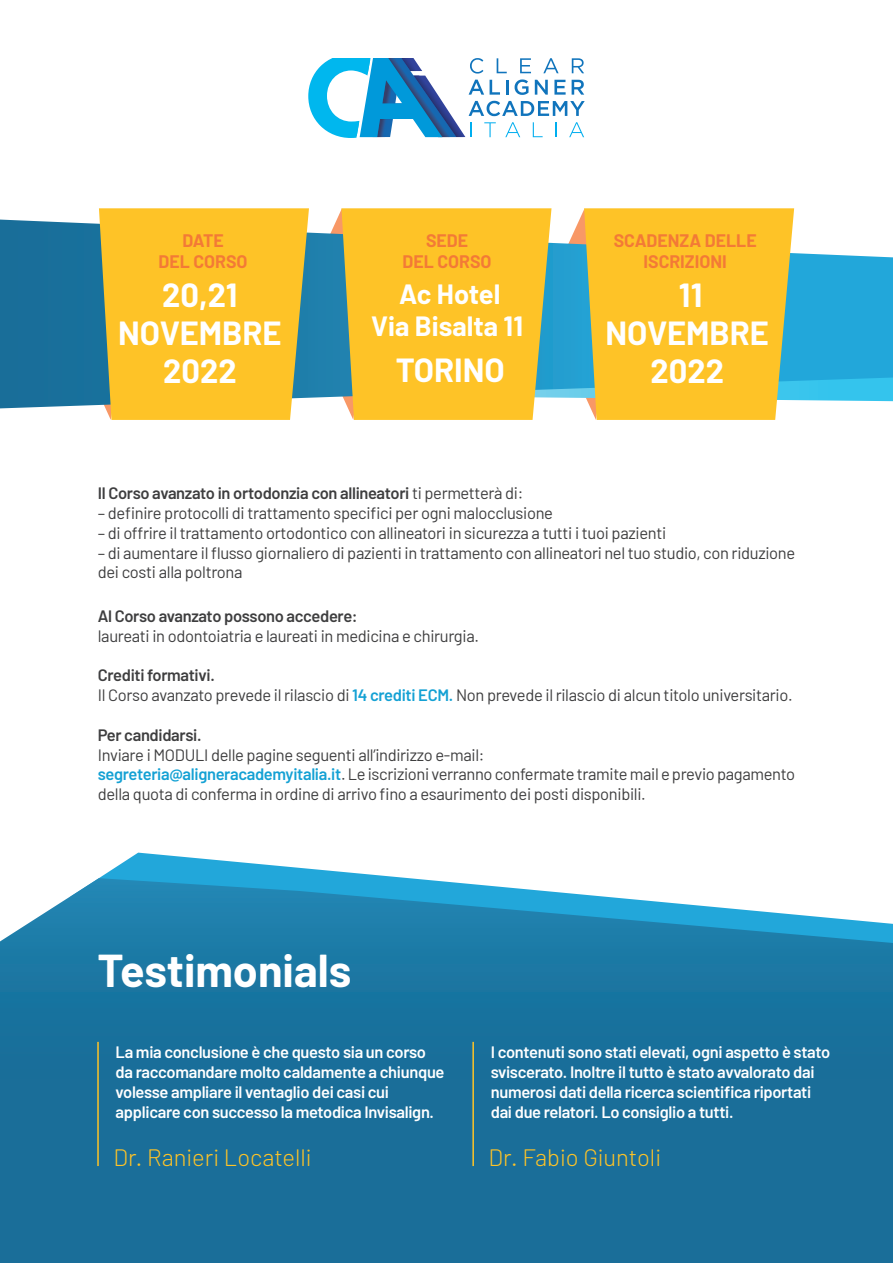
<style>
.page{position:relative;width:893px;height:1263px;background:#fff}
.page>*{position:absolute;margin:0;border:0;box-sizing:border-box;transform-origin:0 0}
.t1{font:700 45px "Barlow";color:#fff}
.t2{font:700 32.7px/38.1px "Barlow";color:#fff;text-align:center}
.t3{font:700 27.15px/32.7px "Barlow";color:#fff;text-align:center}
.t4{font:300 23.7px "Barlow";color:#fec327}
.t5{font:700 17.7px/21.3px "Barlow";color:#f37a36;text-align:center}
.t6{font:16.5px/19.8px "Barlow";letter-spacing:-.02em;color:#3e3e3f}
.t7{font:600 16.5px/19.8px "Barlow";letter-spacing:-.02em;color:#fff}
.t8{font:600 16.5px "Barlow";letter-spacing:-.02em;color:#3e3e3f}
.s1{font-weight:400}
.s2{font-weight:600}
.s3{font-weight:600;color:#14a1d4}
</style>
<div class="page">
<svg style="left:99px;top:853px;width:308px;height:25px"></svg>
<svg style="left:0;top:878px;width:893px;height:385px;background:#2479a3"></svg>
<hr style="left:97px;top:1042px;width:2px;height:124px;background:#fec327">
<hr style="left:472px;top:1042px;width:2px;height:124px;background:#fec327">
<svg style="left:0;top:220px;width:893px;height:188px;background:#3b99c2"></svg>
<svg style="left:565px;top:208px;width:229px;height:212px;background:#e5c142"></svg>
<svg style="left:91px;top:208px;width:218px;height:212px;background:#e9bd36"></svg>
<svg style="left:323px;top:208px;width:228px;height:212px;background:#e4bd3e"></svg>
<svg style="left:308px;top:58px;width:277px;height:80px"></svg>
<p class="t5" style="left:403px;top:228px;width:91px">SEDE<br>DEL CORSO</p>
<p class="t5" style="left:159px;top:228px;width:91px">DATE<br>DEL CORSO</p>
<h2 class="t2" style="left:118px;top:274px;width:165px">20,21<br>NOVEMBRE<br>2022</h2>
<h3 class="t3" style="left:371px;top:275px;width:153px">Ac Hotel<br>Via Bisalta 11</h3>
<h2 class="t2" style="left:396px;top:349px;width:111px">TORINO</h2>
<p class="t5" style="left:614px;top:228px;width:144px">SCADENZA DELLE<br>ISCRIZIONI</p>
<h2 class="t2" style="left:606px;top:274px;width:165px">11<br>NOVEMBRE<br>2022</h2>
<p class="t8" style="left:98px;top:481px;width:427px">Il Corso avanzato in ortodonzia con allineatori <span class="s1">ti permetterà di:</span></p>
<p class="t6" style="left:98px;top:502px;width:457px">– definire protocolli di trattamento specifici per ogni malocclusione</p>
<p class="t6" style="left:98px;top:522px;width:570px">– di offrire il trattamento ortodontico con allineatori in sicurezza a tutti i tuoi pazienti</p>
<p class="t6" style="left:98px;top:541px;width:699px">– di aumentare il flusso giornaliero di pazienti in trattamento con allineatori nel tuo studio, con riduzione dei costi alla poltrona</p>
<p class="t8" style="left:98px;top:604px;width:261px">Al Corso avanzato possono accedere:</p>
<p class="t6" style="left:98px;top:625px;width:383px">laureati in odontoiatria e laureati in medicina e chirurgia.</p>
<p class="t6" style="left:98px;top:664px;width:696px"><span class="s2">Crediti formativi.<br></span>Il Corso avanzato prevede il rilascio di <span class="s3">14 crediti ECM.</span> Non prevede il rilascio di alcun titolo universitario.</p>
<p class="t8" style="left:98px;top:723px;width:105px">Per candidarsi.</p>
<p class="t6" style="left:98px;top:743px;width:699px">Inviare i MODULI delle pagine seguenti all’indirizzo e-mail:<br><span class="s3">segreteria@aligneracademyitalia.it</span>. Le iscrizioni verranno confermate tramite mail e previo pagamento della quota di conferma in ordine di arrivo fino a esaurimento dei posti disponibili.</p>
<h1 class="t1" style="left:98px;top:937px;width:255px">Testimonials</h1>
<p class="t7" style="left:116px;top:1041px;width:330px">La mia conclusione è che questo sia un corso da raccomandare molto caldamente a chiunque volesse ampliare il ventaglio dei casi cui applicare con successo la metodica Invisalign.</p>
<h3 class="t4" style="left:113px;top:1143px;width:200px">Dr. Ranieri Locatelli</h3>
<p class="t7" style="left:491px;top:1041px;width:341px">I contenuti sono stati elevati, ogni aspetto è stato sviscerato. Inoltre il tutto è stato avvalorato dai numerosi dati della ricerca scientifica riportati dai due relatori. Lo consiglio a tutti.</p>
<h3 class="t4" style="left:489px;top:1143px;width:174px">Dr. Fabio Giuntoli</h3>
</div>
